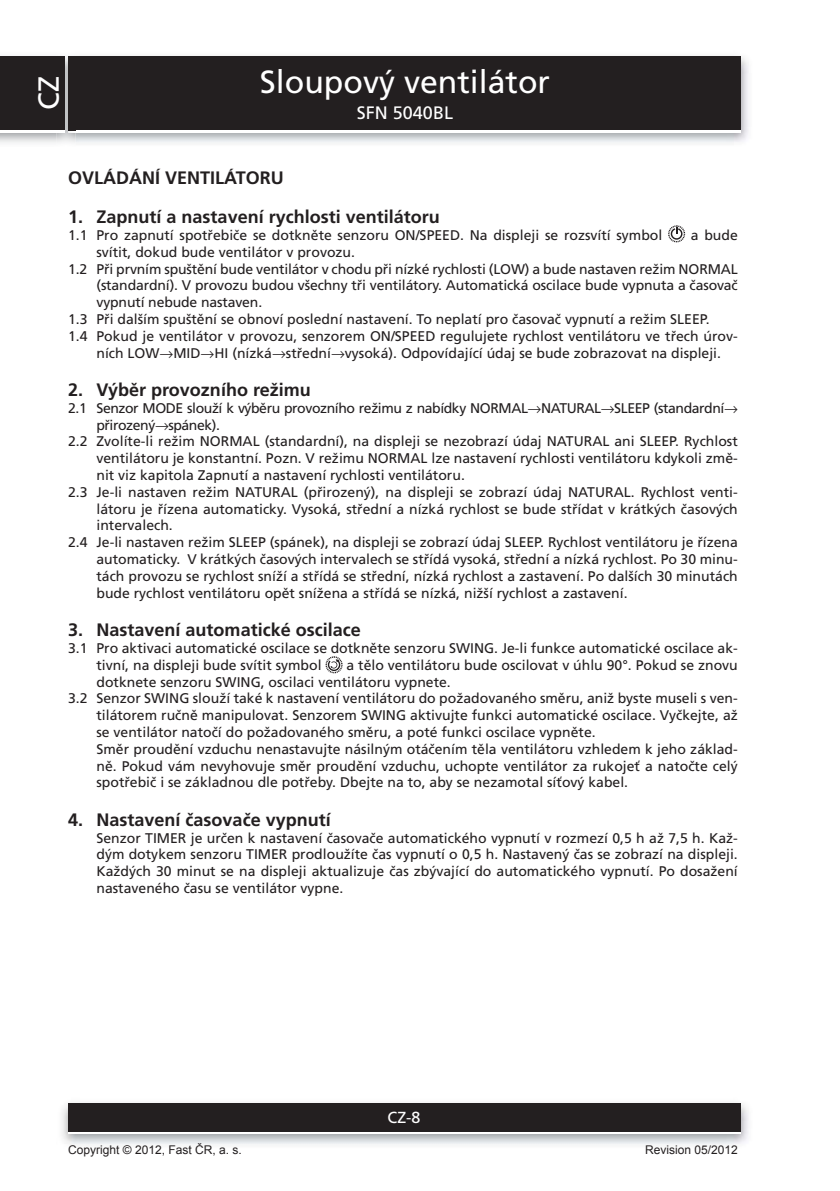
<style>
.page{position:relative;width:840px;height:1191px;background:#fff}
.page>*{position:absolute;margin:0;border:0;box-sizing:border-box;transform-origin:0 0}
.t1{font:32px "Frutiger CE";color:#fff}
.t2{font:29px "Frutiger CE";color:#fff}
.t3{font:700 18px "Frutiger CE";color:#231f20}
.t4{font:18px "Frutiger CE";color:#fff}
.t5{font:16px "Frutiger CE";color:#fff}
.t6{font:14px/16.8px "Frutiger CE";color:#231f20}
.t7{font:14px "Frutiger CE";letter-spacing:-.03em;color:#231f20}
.t8{font:12px "Arial";color:#231f20}
</style>
<div class="page">
<img style="left:0;top:56px;width:749px;height:87px">
<div style="left:68px;top:59px;width:672px;height:74px;background:#fff"></div>
<div style="left:68px;top:57px;width:672px;height:73px;background:#231f20"></div>
<img style="left:62px;top:1103px;width:687px;height:41px">
<div style="left:68px;top:1106px;width:672px;height:28px;background:linear-gradient(to right,#fff,#fff)"></div>
<div style="left:68px;top:1103px;width:672px;height:28px;background:#231f20"></div>
<img style="left:57px;top:56px;width:18px;height:87px">
<img style="left:68px;top:130px;width:7px;height:3px">
<svg style="left:68px;top:57px;width:7px;height:2px"></svg>
<img style="left:68px;top:59px;width:7px;height:71px">
<div style="left:0;top:59px;width:64px;height:74px;background:#fff"></div>
<div style="left:0;top:57px;width:64px;height:73px;background:#231f20"></div>
<svg style="left:668px;top:225px;width:16px;height:17px"></svg>
<svg style="left:325px;top:656px;width:17px;height:17px"></svg>
<h2 class="t2" style="left:35px;top:110px;width:35px;rotate:-90deg">CZ</h2>
<h1 class="t1" style="left:260px;top:67px;width:291px">Sloupový ventilátor</h1>
<p class="t4" style="left:356px;top:104px;width:98px">SFN 5040BL</p>
<p class="t3" style="left:68px;top:169px;width:217px">OVLÁDÁNÍ VENTILÁTORU</p>
<p class="t3" style="left:68px;top:208px;width:373px">1. Zapnutí a nastavení rychlosti ventilátoru</p>
<p class="t6" style="left:68px;top:227px;width:595px">1.1 Pro zapnutí spotřebiče se dotkněte senzoru ON/SPEED. Na displeji se rozsvítí symbol</p>
<p class="t6" style="left:690px;top:227px;width:48px">a bude</p>
<p class="t6" style="left:96px;top:244px;width:260px">svítit, dokud bude ventilátor v provozu.</p>
<p class="t6" style="left:68px;top:261px;width:670px">1.2 Při prvním spuštění bude ventilátor v chodu při nízké rychlosti (LOW) a bude nastaven režim NORMAL</p>
<p class="t6" style="left:96px;top:278px;width:642px">(standardní). V provozu budou všechny tři ventilátory. Automatická oscilace bude vypnuta a časovač</p>
<p class="t6" style="left:96px;top:295px;width:167px">vypnutí nebude nastaven.</p>
<p class="t6" style="left:68px;top:311px;width:642px">1.3 Při dalším spuštění se obnoví poslední nastavení. To neplatí pro časovač vypnutí a režim SLEEP.</p>
<p class="t6" style="left:68px;top:328px;width:670px">1.4 Pokud je ventilátor v provozu, senzorem ON/SPEED regulujete rychlost ventilátoru ve třech úrov-</p>
<p class="t6" style="left:96px;top:345px;width:625px">ních LOW→MID→HI (nízká→střední→vysoká). Odpovídající údaj se bude zobrazovat na displeji.</p>
<p class="t3" style="left:68px;top:381px;width:244px">2. Výběr provozního režimu</p>
<p class="t7" style="left:68px;top:401px;width:670px">2.1 Senzor MODE slouží k výběru provozního režimu z nabídky NORMAL→NATURAL→SLEEP (standardní→</p>
<p class="t7" style="left:96px;top:418px;width:125px">přirozený→spánek).</p>
<p class="t6" style="left:68px;top:434px;width:670px">2.2 Zvolíte-li režim NORMAL (standardní), na displeji se nezobrazí údaj NATURAL ani SLEEP. Rychlost</p>
<p class="t6" style="left:96px;top:451px;width:642px">ventilátoru je konstantní. Pozn. V režimu NORMAL lze nastavení rychlosti ventilátoru kdykoli změ-</p>
<p class="t6" style="left:96px;top:467px;width:370px">nit viz kapitola Zapnutí a nastavení rychlosti ventilátoru.</p>
<p class="t6" style="left:68px;top:484px;width:670px">2.3 Je-li nastaven režim NATURAL (přirozený), na displeji se zobrazí údaj NATURAL. Rychlost venti-</p>
<p class="t6" style="left:96px;top:501px;width:642px">látoru je řízena automaticky. Vysoká, střední a nízká rychlost se bude střídat v krátkých časových</p>
<p class="t6" style="left:96px;top:518px;width:78px">intervalech.</p>
<p class="t6" style="left:68px;top:535px;width:670px">2.4 Je-li nastaven režim SLEEP (spánek), na displeji se zobrazí údaj SLEEP. Rychlost ventilátoru je řízena</p>
<p class="t6" style="left:96px;top:551px;width:642px">automaticky. V krátkých časových intervalech se střídá vysoká, střední a nízká rychlost. Po 30 minu-</p>
<p class="t6" style="left:96px;top:568px;width:642px">tách provozu se rychlost sníží a střídá se střední, nízká rychlost a zastavení. Po dalších 30 minutách</p>
<p class="t6" style="left:96px;top:585px;width:532px">bude rychlost ventilátoru opět snížena a střídá se nízká, nižší rychlost a zastavení.</p>
<p class="t3" style="left:68px;top:621px;width:294px">3. Nastavení automatické oscilace</p>
<p class="t6" style="left:96px;top:640px;width:642px;text-indent:-28px">3.1 Pro aktivaci automatické oscilace se dotkněte senzoru SWING. Je-li funkce automatické oscilace ak&shy;tivní, na displeji bude svítit symbol</p>
<p class="t6" style="left:346px;top:657px;width:392px">a tělo ventilátoru bude oscilovat v úhlu 90°. Pokud se znovu</p>
<p class="t6" style="left:96px;top:674px;width:355px">dotknete senzoru SWING, oscilaci ventilátoru vypnete.</p>
<p class="t6" style="left:68px;top:691px;width:670px">3.2 Senzor SWING slouží také k nastavení ventilátoru do požadovaného směru, aniž byste museli s ven-</p>
<p class="t6" style="left:96px;top:707px;width:642px">tilátorem ručně manipulovat. Senzorem SWING aktivujte funkci automatické oscilace. Vyčkejte, až</p>
<p class="t6" style="left:96px;top:724px;width:500px">se ventilátor natočí do požadovaného směru, a poté funkci oscilace vypněte.</p>
<p class="t6" style="left:96px;top:741px;width:642px">Směr proudění vzduchu nenastavujte násilným otáčením těla ventilátoru vzhledem k jeho základ-</p>
<p class="t6" style="left:96px;top:758px;width:642px">ně. Pokud vám nevyhovuje směr proudění vzduchu, uchopte ventilátor za rukojeť a natočte celý</p>
<p class="t6" style="left:96px;top:775px;width:533px">spotřebič i se základnou dle potřeby. Dbejte na to, aby se nezamotal síťový kabel.</p>
<p class="t3" style="left:68px;top:811px;width:264px">4. Nastavení časovače vypnutí</p>
<p class="t6" style="left:96px;top:830px;width:642px;text-align:justify">Senzor TIMER je určen k nastavení časovače automatického vypnutí v rozmezí 0,5 h až 7,5 h. Kaž&shy;dým dotykem senzoru TIMER prodloužíte čas vypnutí o 0,5 h. Nastavený čas se zobrazí na displeji.<br>Každých 30 minut se na displeji aktualizuje čas zbývající do automatického vypnutí. Po dosažení nastaveného času se ventilátor vypne.</p>
<p class="t5" style="left:387px;top:1110px;width:34px">CZ-8</p>
<p class="t8" style="left:68px;top:1143px;width:175px">Copyright © 2012, Fast ČR, a. s.</p>
<p class="t8" style="left:644px;top:1143px;width:94px">Revision 05/2012</p>
</div>
